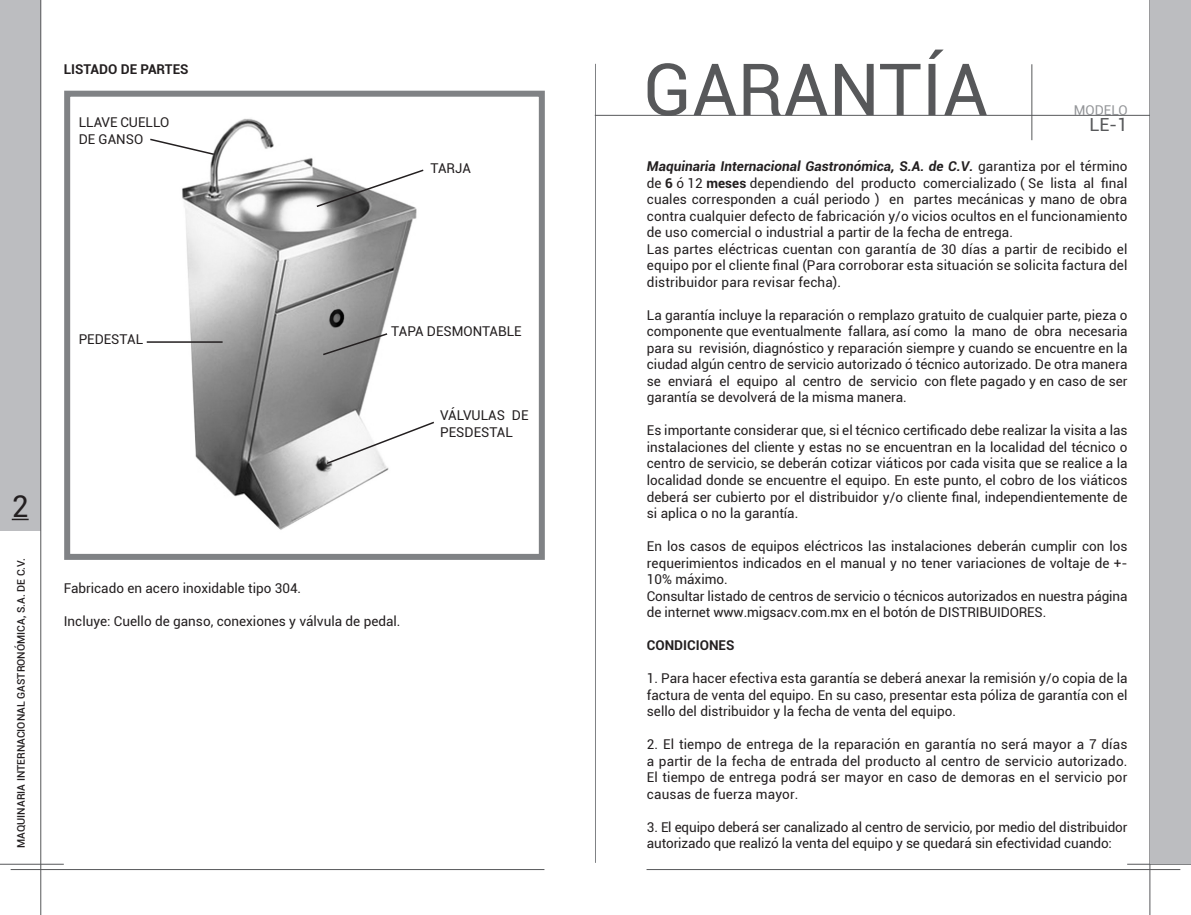
<style>
.page{position:relative;width:1191px;height:915px;background:#fff}
.page>*{position:absolute;margin:0;border:0;box-sizing:border-box;transform-origin:0 0}
.t1{font:72px "Roboto";color:#57585a}
.t2{font:30px "Roboto";color:#231f20}
.t3{font:18px "Roboto";color:#57585a}
.t4{font:13.5px/16.5px "Roboto";color:#231f20;text-align:justify}
.t5{font:700 13.5px "Roboto";color:#231f20}
.t6{font:13.5px "Roboto";color:#939598}
.t7{font:500 10.5px "Roboto";color:#231f20}
.s1{font-weight:700;font-style:italic}
.s2{font-weight:700}
</style>
<div class="page">
<div style="left:0;top:0;width:40px;height:530px;background:#bcbdc0"></div>
<hr style="left:595px;top:64px;width:1px;height:798px;background:#808285">
<hr style="left:1149px;top:0;width:1px;height:914px;background:#57585a">
<hr style="left:0;top:863px;width:64px;height:1px;background:#57585a">
<hr style="left:11px;top:868px;width:533px;height:1px;background:#57585a">
<hr style="left:1127px;top:863px;width:64px;height:1px;background:#57585a">
<hr style="left:646px;top:868px;width:534px;height:1px;background:#57585a">
<hr style="left:40px;top:0;width:1px;height:914px;background:#57585a">
<svg style="left:12px;top:518px;width:17px;height:2px"></svg>
<hr style="left:595px;top:115px;width:594px;height:1px;background:#57585a">
<hr style="left:1031px;top:64px;width:1px;height:76px;background:#57585a">
<div style="left:1150px;top:0;width:41px;height:863px;background:#bcbdc0"></div>
<img style="left:182px;top:118px;width:235px;height:412px">
<div style="left:64px;top:91px;width:481px;height:468px;border:6px solid #808285"></div>
<svg style="left:315px;top:168px;width:109px;height:40px"></svg>
<svg style="left:321px;top:332px;width:68px;height:24px;background:#969696"></svg>
<svg style="left:325px;top:420px;width:109px;height:45px"></svg>
<hr style="left:147px;top:341px;width:76px;height:2px;background:#231f20">
<svg style="left:150px;top:137px;width:65px;height:19px"></svg>
<p class="t5" style="left:64px;top:60px;width:126px">LISTADO DE PARTES</p>
<p class="t4" style="left:79px;top:114px;width:92px">LLAVE CUELLO<br>DE GANSO</p>
<p class="t4" style="left:430px;top:159px;width:42px">TARJA</p>
<p class="t2" style="left:12px;top:485px;width:18px">2</p>
<p class="t7" style="left:14px;top:847px;width:291px;rotate:-90deg">MAQUINARIA INTERNACIONAL GASTRONÓMICA, S.A. DE C.V.</p>
<p class="t4" style="left:79px;top:330px;width:66px">PEDESTAL</p>
<p class="t4" style="left:391px;top:322px;width:132px">TAPA DESMONTABLE</p>
<p class="t4" style="left:440px;top:406px;width:90px">VÁLVULAS DE<br>PESDESTAL</p>
<p class="t4" style="left:64px;top:579px;width:239px">Fabricado en acero inoxidable tipo 304.</p>
<p class="t4" style="left:64px;top:612px;width:338px">Incluye: Cuello de ganso, conexiones y válvula de pedal.</p>
<p class="t1" style="left:643px;top:39px;width:346px">GARANTÍA</p>
<p class="t6" style="left:1073px;top:101px;width:55px">MODELO</p>
<p class="t3" style="left:1089px;top:112px;width:40px">LE-1</p>
<p class="t4" style="left:647px;top:158px;width:482px"><span class="s1">Maquinaria Internacional Gastronómica, S.A. de C.V.</span> garantiza por el término de <span class="s2">6</span> ó 12 <span class="s2">meses</span> dependiendo del producto comercializado ( Se lista al final cuales corresponden a cuál periodo ) en partes mecánicas y mano de obra contra cualquier defecto de fabricación y/o vicios ocultos en el funcionamiento de uso comercial o industrial a partir de la fecha de entrega.</p>
<p class="t4" style="left:647px;top:240px;width:482px">Las partes eléctricas cuentan con garantía de 30 días a partir de recibido el equipo por el cliente final (Para corroborar esta situación se solicita factura del distribuidor para revisar fecha).</p>
<p class="t4" style="left:647px;top:306px;width:482px">La garantía incluye la reparación o remplazo gratuito de cualquier parte, pieza o componente que eventualmente fallara, así como la mano de obra necesaria para su revisión, diagnóstico y reparación siempre y cuando se encuentre en la ciudad algún centro de servicio autorizado ó técnico autorizado. De otra manera se enviará el equipo al centro de servicio con flete pagado y en caso de ser garantía se devolverá de la misma manera.</p>
<p class="t4" style="left:647px;top:422px;width:482px">Es importante considerar que, si el técnico certificado debe realizar la visita a las instalaciones del cliente y estas no se encuentran en la localidad del técnico o centro de servicio, se deberán cotizar viáticos por cada visita que se realice a la localidad donde se encuentre el equipo. En este punto, el cobro de los viáticos deberá ser cubierto por el distribuidor y/o cliente final, independientemente de si aplica o no la garantía.</p>
<p class="t4" style="left:647px;top:537px;width:482px">En los casos de equipos eléctricos las instalaciones deberán cumplir con los requerimientos indicados en el manual y no tener variaciones de voltaje de +- 10% máximo.</p>
<p class="t4" style="left:647px;top:587px;width:482px">Consultar listado de centros de servicio o técnicos autorizados en nuestra página de internet www.migsacv.com.mx en el botón de DISTRIBUIDORES.</p>
<p class="t5" style="left:647px;top:635px;width:89px">CONDICIONES</p>
<p class="t4" style="left:647px;top:669px;width:482px">1. Para hacer efectiva esta garantía se deberá anexar la remisión y/o copia de la factura de venta del equipo. En su caso, presentar esta póliza de garantía con el sello del distribuidor y la fecha de venta del equipo.</p>
<p class="t4" style="left:647px;top:735px;width:482px">2. El tiempo de entrega de la reparación en garantía no será mayor a 7 días a partir de la fecha de entrada del producto al centro de servicio autorizado.<br>El tiempo de entrega podrá ser mayor en caso de demoras en el servicio por causas de fuerza mayor.</p>
<p class="t4" style="left:647px;top:818px;width:482px">3. El equipo deberá ser canalizado al centro de servicio, por medio del distribuidor autorizado que realizó la venta del equipo y se quedará sin efectividad cuando:</p>
</div>
